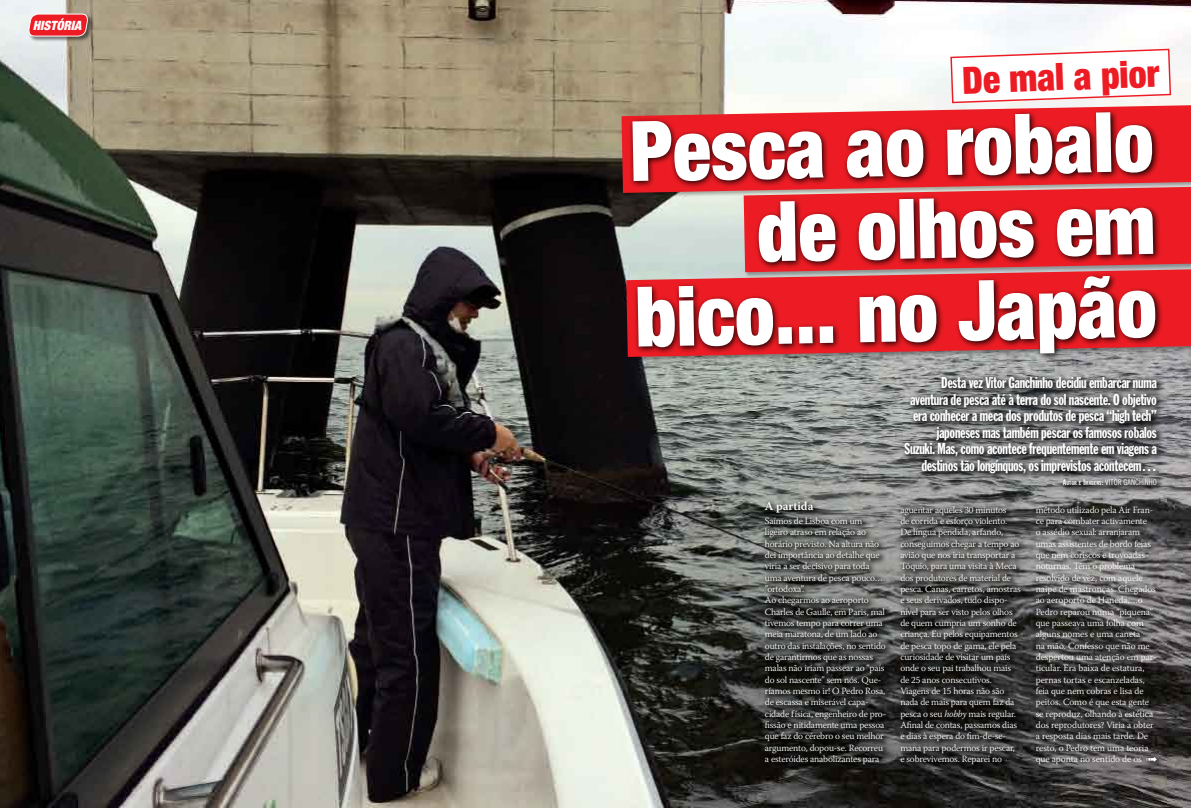
<style>
.page{position:relative;width:1191px;height:808px;background:#fff}
.page>*{position:absolute;margin:0;border:0;box-sizing:border-box;transform-origin:0 0}
.t1{font:900 condensed 83.4px/82.8px "Helvetica Neue LT Std";color:#fff;text-align:right;scale:.95 1}
.t2{font:900 condensed 37.7px "Helvetica Neue LT Std";color:#ed1c24;scale:.95 1}
.t3{font:15.5px/16.5px "Franklin Gothic Std Extra Cond";letter-spacing:-.02em;color:#fff;text-align:right}
.t4{font:italic 900 condensed 12.8px "Helvetica Neue LT Std";color:#fff}
.t5{font:600 12px "Warnock Pro";letter-spacing:-.005em;color:#fff}
.t6{font:300 9.5px/11.3px "Warnock Pro";letter-spacing:-.02em;color:#fff}
.t7{font:8px "Trade Gothic Cond Eighteen";color:#fff}
.s1{font-family:"Trade Gothic Bold Cond Twenty"}
.s2{font-family:"Trade Gothic Bold Cond Twenty";font-size:5.6px}
.s3{font-style:italic}
</style>
<div class="page">
<img style="left:0;top:0;width:1191px;height:808px">
<div style="left:28px;top:13px;width:65px;height:30px;background:#000;opacity:.5"></div>
<svg style="left:27px;top:13px;width:63px;height:24px;background:#e4464b"></svg>
<svg style="left:621px;top:105px;width:570px;height:88px;fill:#ed1c24"></svg>
<div style="left:1163px;top:187px;width:28px;height:81px;background:#ed1c24"></div>
<div style="left:626px;top:268px;width:565px;height:95px;background:#000;opacity:.3"></div>
<svg style="left:626px;top:269px;width:565px;height:88px;background:#db2b32"></svg>
<div style="left:628px;top:108px;width:535px;height:253px;background:#000;opacity:.9"></div>
<div style="left:899px;top:372px;width:264px;height:121px;background:#000;opacity:.7"></div>
<svg style="left:949px;top:48px;width:222px;height:56px"></svg>
<div style="left:760px;top:497px;width:132px;height:274px;background:#000;opacity:.7"></div>
<div style="left:895px;top:501px;width:131px;height:270px;background:#000;opacity:.7"></div>
<div style="left:1141px;top:751px;width:22px;height:17px;background:#000;opacity:.7"></div>
<svg style="left:1146px;top:757px;width:11px;height:5px"></svg>
<h3 class="t4" style="left:33px;top:17px;width:49px">HISTÓRIA</h3>
<h2 class="t2" style="left:961px;top:57px;width:217px;rotate:-2deg">De mal a pior</h2>
<h1 class="t1" style="left:629px;top:108px;width:553px;rotate:-1deg">Pesca ao robalo de olhos em bico... no Japão</h1>
<p class="t3" style="left:904px;top:375px;width:254px">Desta vez Vitor Ganchinho decidiu embarcar numa aventura de pesca até à terra do sol nascente. O objetivo era conhecer a meca dos produtos de pesca “high tech” japoneses mas também pescar os famosos robalos Suzuki. Mas, como acontece frequentemente em viagens a destinos tão longínquos, os imprevistos acontecem…</p>
<p class="t7" style="left:1062px;top:478px;width:95px"><span class="s1">A</span><span class="s2">UTOR E</span> <span class="s1">I</span><span class="s2">MAGENS</span><span class="s1">:</span> VITOR GANCHINHO</p>
<p class="t5" style="left:765px;top:499px;width:50px">A partida</p>
<p class="t6" style="left:765px;top:515px;width:123px">Saímos de Lisboa com um ligeiro atraso em relação ao horário previsto. Na altura não dei importância ao detalhe que viria a ser decisivo para toda uma aventura de pesca pouco… ”ortodoxa”.<br>Ao chegarmos ao aeroporto<br>Charles de Gaulle, em Paris, mal tivemos tempo para correr uma meia maratona, de um lado ao outro das instalações, no sentido de garantirmos que as nossas malas não iriam passear ao “país do sol nascente” sem nós. Que&shy;ríamos mesmo ir! O Pedro Rosa, de escassa e miserável capa&shy;cidade física, engenheiro de pro&shy;fissão e nitidamente uma pessoa que faz do cérebro o seu melhor argumento, dopou-se. Recorreu a esteróides anabolizantes para</p>
<p class="t6" style="left:900px;top:504px;width:122px">aguentar aqueles 30 minutos<br>de corrida e esforço violento.<br>De língua pendida, arfando, conseguimos chegar a tempo ao avião que nos iria transportar a<br>Tóquio, para uma visita à Meca dos produtores de material de pesca. Canas, carretos, amostras e seus derivados, tudo dispo&shy;nível para ser visto pelos olhos de quem cumpria um sonho de criança. Eu pelos equipamentos de pesca topo de gama, ele pela curiosidade de visitar um país onde o seu pai trabalhou mais de 25 anos consecutivos.<br>Viagens de 15 horas não são nada de mais para quem faz da pesca o seu <span class="s3">hobby</span> mais regular.<br>Afinal de contas, passamos dias e dias à espera do fim-de-se&shy;mana para podermos ir pescar, e sobrevivemos. Reparei no</p>
<p class="t6" style="left:1035px;top:504px;width:122px">método utilizado pela Air Fran&shy;ce para combater activamente<br>o assédio sexual: arranjaram umas assistentes de bordo feias que nem coriscos e trovoadas noturnas. Têm o problema resolvido de vez, com aquele naipe de mastronças. Chegados ao aeroporto de Haneda,…o<br>Pedro reparou numa “piquena” que passeava uma folha com alguns nomes e uma caneta<br>na mão. Confesso que não me despertou uma atenção em par&shy;ticular. Era baixa de estatura, pernas tortas e escanzeladas, feia que nem cobras e lisa de peitos. Como é que esta gente se reproduz, olhando à estética dos reprodutores? Viria a obter a resposta dias mais tarde. De resto, o Pedro tem uma teoria que aponta no sentido de os</p>
</div>
